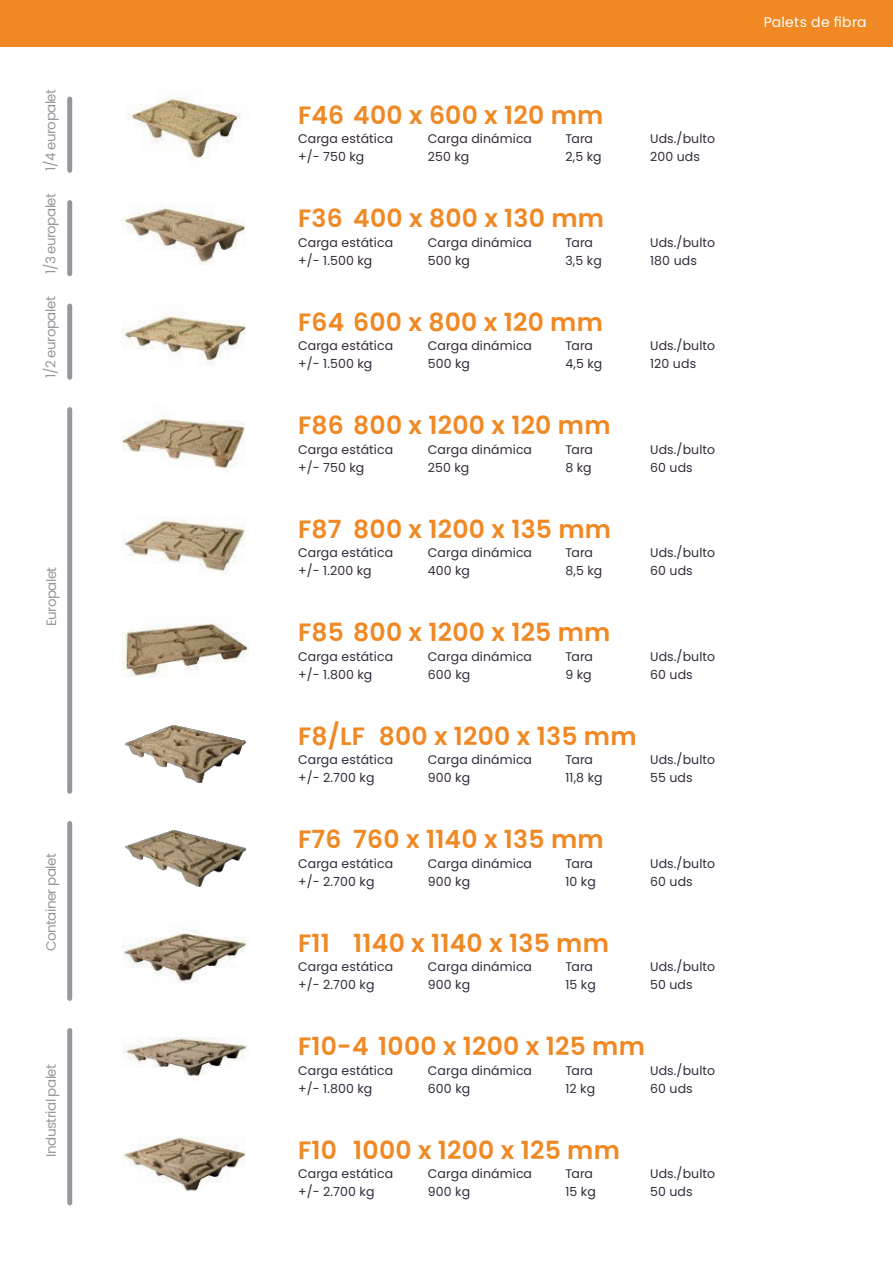
<style>
.page{position:relative;width:893px;height:1263px;background:#fff}
.page>*{position:absolute;margin:0;border:0;box-sizing:border-box;transform-origin:0 0}
.t1{font:600 25px "Poppins";letter-spacing:.01em;color:#f08823}
.t2{font:14px "Poppins";letter-spacing:.02em;color:#fff}
.t3{font:13.5px "Poppins";letter-spacing:-.04em;color:#342a3b}
.t4{font:12.5px "Poppins";letter-spacing:.01em;color:#342a3b}
</style>
<div class="page">
<div style="left:0;top:0;width:893px;height:47px;background:#f08823"></div>
<img style="left:122px;top:623px;width:127px;height:54px">
<img style="left:122px;top:1037px;width:126px;height:39px">
<img style="left:122px;top:929px;width:125px;height:54px">
<img style="left:123px;top:205px;width:122px;height:60px">
<img style="left:122px;top:313px;width:124px;height:52px">
<img style="left:122px;top:415px;width:123px;height:54px">
<img style="left:122px;top:517px;width:123px;height:55px">
<img style="left:126px;top:97px;width:115px;height:62px">
<img style="left:122px;top:1136px;width:124px;height:55px">
<div style="left:67px;top:99px;width:5px;height:71px;background:#99949d"></div>
<div style="left:67px;top:823px;width:5px;height:175px;background:#99949d"></div>
<div style="left:67px;top:1030px;width:5px;height:173px;background:#99949d"></div>
<div style="left:67px;top:202px;width:5px;height:72px;background:#99949d"></div>
<div style="left:67px;top:306px;width:5px;height:71px;background:#99949d"></div>
<div style="left:67px;top:409px;width:5px;height:382px;background:#99949d"></div>
<img style="left:125px;top:726px;width:121px;height:56px">
<img style="left:125px;top:830px;width:121px;height:57px">
<p class="t3" style="left:43px;top:171px;width:83px;rotate:-90deg">1/4 europalet</p>
<p class="t3" style="left:43px;top:274px;width:83px;rotate:-90deg">1/3 europalet</p>
<p class="t3" style="left:43px;top:378px;width:83px;rotate:-90deg">1/2 europalet</p>
<p class="t3" style="left:43px;top:626px;width:61px;rotate:-90deg">Europalet</p>
<p class="t3" style="left:43px;top:951px;width:100px;rotate:-90deg">Container palet</p>
<p class="t3" style="left:43px;top:1157px;width:94px;rotate:-90deg">Industrial palet</p>
<h1 class="t1" style="left:298px;top:100px;width:307px">F46 400 x 600 x 120 mm</h1>
<p class="t4" style="left:298px;top:132px;width:97px">Carga estática</p>
<p class="t4" style="left:428px;top:132px;width:106px">Carga dinámica</p>
<p class="t4" style="left:565px;top:132px;width:29px">Tara</p>
<p class="t4" style="left:650px;top:132px;width:67px">Uds./bulto</p>
<p class="t4" style="left:298px;top:150px;width:68px">+/- 750 kg</p>
<p class="t4" style="left:428px;top:150px;width:43px">250 kg</p>
<p class="t4" style="left:565px;top:150px;width:38px">2,5 kg</p>
<p class="t4" style="left:650px;top:150px;width:51px">200 uds</p>
<h1 class="t1" style="left:298px;top:204px;width:308px">F36 400 x 800 x 130 mm</h1>
<p class="t4" style="left:298px;top:235px;width:97px">Carga estática</p>
<p class="t4" style="left:428px;top:235px;width:106px">Carga dinámica</p>
<p class="t4" style="left:565px;top:235px;width:29px">Tara</p>
<p class="t4" style="left:650px;top:235px;width:67px">Uds./bulto</p>
<p class="t4" style="left:298px;top:253px;width:76px">+/- 1.500 kg</p>
<p class="t4" style="left:428px;top:253px;width:44px">500 kg</p>
<p class="t4" style="left:565px;top:253px;width:38px">3,5 kg</p>
<p class="t4" style="left:650px;top:253px;width:48px">180 uds</p>
<h1 class="t1" style="left:298px;top:307px;width:306px">F64 600 x 800 x 120 mm</h1>
<p class="t4" style="left:298px;top:339px;width:97px">Carga estática</p>
<p class="t4" style="left:428px;top:339px;width:106px">Carga dinámica</p>
<p class="t4" style="left:565px;top:339px;width:29px">Tara</p>
<p class="t4" style="left:650px;top:339px;width:67px">Uds./bulto</p>
<p class="t4" style="left:298px;top:357px;width:76px">+/- 1.500 kg</p>
<p class="t4" style="left:428px;top:357px;width:44px">500 kg</p>
<p class="t4" style="left:565px;top:357px;width:38px">4,5 kg</p>
<p class="t4" style="left:650px;top:357px;width:48px">120 uds</p>
<h1 class="t1" style="left:298px;top:411px;width:314px">F86 800 x 1200 x 120 mm</h1>
<p class="t4" style="left:298px;top:442px;width:97px">Carga estática</p>
<p class="t4" style="left:428px;top:442px;width:106px">Carga dinámica</p>
<p class="t4" style="left:565px;top:442px;width:29px">Tara</p>
<p class="t4" style="left:650px;top:442px;width:67px">Uds./bulto</p>
<p class="t4" style="left:298px;top:460px;width:68px">+/- 750 kg</p>
<p class="t4" style="left:428px;top:460px;width:43px">250 kg</p>
<p class="t4" style="left:565px;top:460px;width:28px">8 kg</p>
<p class="t4" style="left:650px;top:460px;width:44px">60 uds</p>
<h1 class="t1" style="left:298px;top:514px;width:315px">F87 800 x 1200 x 135 mm</h1>
<p class="t4" style="left:298px;top:546px;width:97px">Carga estática</p>
<p class="t4" style="left:428px;top:546px;width:106px">Carga dinámica</p>
<p class="t4" style="left:565px;top:546px;width:29px">Tara</p>
<p class="t4" style="left:650px;top:546px;width:67px">Uds./bulto</p>
<p class="t4" style="left:298px;top:564px;width:75px">+/- 1.200 kg</p>
<p class="t4" style="left:428px;top:564px;width:44px">400 kg</p>
<p class="t4" style="left:565px;top:564px;width:38px">8,5 kg</p>
<p class="t4" style="left:650px;top:564px;width:44px">60 uds</p>
<h1 class="t1" style="left:298px;top:618px;width:314px">F85 800 x 1200 x 125 mm</h1>
<p class="t4" style="left:298px;top:649px;width:97px">Carga estática</p>
<p class="t4" style="left:428px;top:649px;width:106px">Carga dinámica</p>
<p class="t4" style="left:565px;top:649px;width:29px">Tara</p>
<p class="t4" style="left:650px;top:649px;width:67px">Uds./bulto</p>
<p class="t4" style="left:298px;top:667px;width:76px">+/- 1.800 kg</p>
<p class="t4" style="left:428px;top:667px;width:44px">600 kg</p>
<p class="t4" style="left:565px;top:667px;width:28px">9 kg</p>
<p class="t4" style="left:650px;top:667px;width:44px">60 uds</p>
<h1 class="t1" style="left:298px;top:721px;width:340px">F8/LF 800 x 1200 x 135 mm</h1>
<p class="t4" style="left:298px;top:753px;width:97px">Carga estática</p>
<p class="t4" style="left:428px;top:753px;width:106px">Carga dinámica</p>
<p class="t4" style="left:565px;top:753px;width:29px">Tara</p>
<p class="t4" style="left:650px;top:753px;width:67px">Uds./bulto</p>
<p class="t4" style="left:298px;top:771px;width:78px">+/- 2.700 kg</p>
<p class="t4" style="left:428px;top:771px;width:44px">900 kg</p>
<p class="t4" style="left:565px;top:771px;width:39px">11,8 kg</p>
<p class="t4" style="left:650px;top:771px;width:44px">55 uds</p>
<h1 class="t1" style="left:298px;top:825px;width:307px">F76 760 x 1140 x 135 mm</h1>
<p class="t4" style="left:298px;top:856px;width:97px">Carga estática</p>
<p class="t4" style="left:428px;top:856px;width:106px">Carga dinámica</p>
<p class="t4" style="left:565px;top:856px;width:29px">Tara</p>
<p class="t4" style="left:650px;top:856px;width:67px">Uds./bulto</p>
<p class="t4" style="left:298px;top:874px;width:78px">+/- 2.700 kg</p>
<p class="t4" style="left:428px;top:874px;width:44px">900 kg</p>
<p class="t4" style="left:565px;top:874px;width:32px">10 kg</p>
<p class="t4" style="left:650px;top:874px;width:44px">60 uds</p>
<h1 class="t1" style="left:298px;top:928px;width:312px">F11 1140 x 1140 x 135 mm</h1>
<p class="t4" style="left:298px;top:960px;width:97px">Carga estática</p>
<p class="t4" style="left:428px;top:960px;width:106px">Carga dinámica</p>
<p class="t4" style="left:565px;top:960px;width:29px">Tara</p>
<p class="t4" style="left:650px;top:960px;width:67px">Uds./bulto</p>
<p class="t4" style="left:298px;top:978px;width:78px">+/- 2.700 kg</p>
<p class="t4" style="left:428px;top:978px;width:44px">900 kg</p>
<p class="t4" style="left:565px;top:978px;width:32px">15 kg</p>
<p class="t4" style="left:650px;top:978px;width:44px">50 uds</p>
<h1 class="t1" style="left:298px;top:1032px;width:348px">F10-4 1000 x 1200 x 125 mm</h1>
<p class="t4" style="left:298px;top:1063px;width:97px">Carga estática</p>
<p class="t4" style="left:428px;top:1063px;width:106px">Carga dinámica</p>
<p class="t4" style="left:565px;top:1063px;width:29px">Tara</p>
<p class="t4" style="left:650px;top:1063px;width:67px">Uds./bulto</p>
<p class="t4" style="left:298px;top:1081px;width:76px">+/- 1.800 kg</p>
<p class="t4" style="left:428px;top:1081px;width:44px">600 kg</p>
<p class="t4" style="left:565px;top:1081px;width:31px">12 kg</p>
<p class="t4" style="left:650px;top:1081px;width:44px">60 uds</p>
<h1 class="t1" style="left:298px;top:1135px;width:323px">F10 1000 x 1200 x 125 mm</h1>
<p class="t4" style="left:298px;top:1167px;width:97px">Carga estática</p>
<p class="t4" style="left:428px;top:1167px;width:106px">Carga dinámica</p>
<p class="t4" style="left:565px;top:1167px;width:29px">Tara</p>
<p class="t4" style="left:650px;top:1167px;width:67px">Uds./bulto</p>
<p class="t4" style="left:298px;top:1185px;width:78px">+/- 2.700 kg</p>
<p class="t4" style="left:428px;top:1185px;width:44px">900 kg</p>
<p class="t4" style="left:565px;top:1185px;width:32px">15 kg</p>
<p class="t4" style="left:650px;top:1185px;width:44px">50 uds</p>
<p class="t2" style="left:764px;top:14px;width:104px">Palets de fibra</p>
</div>
